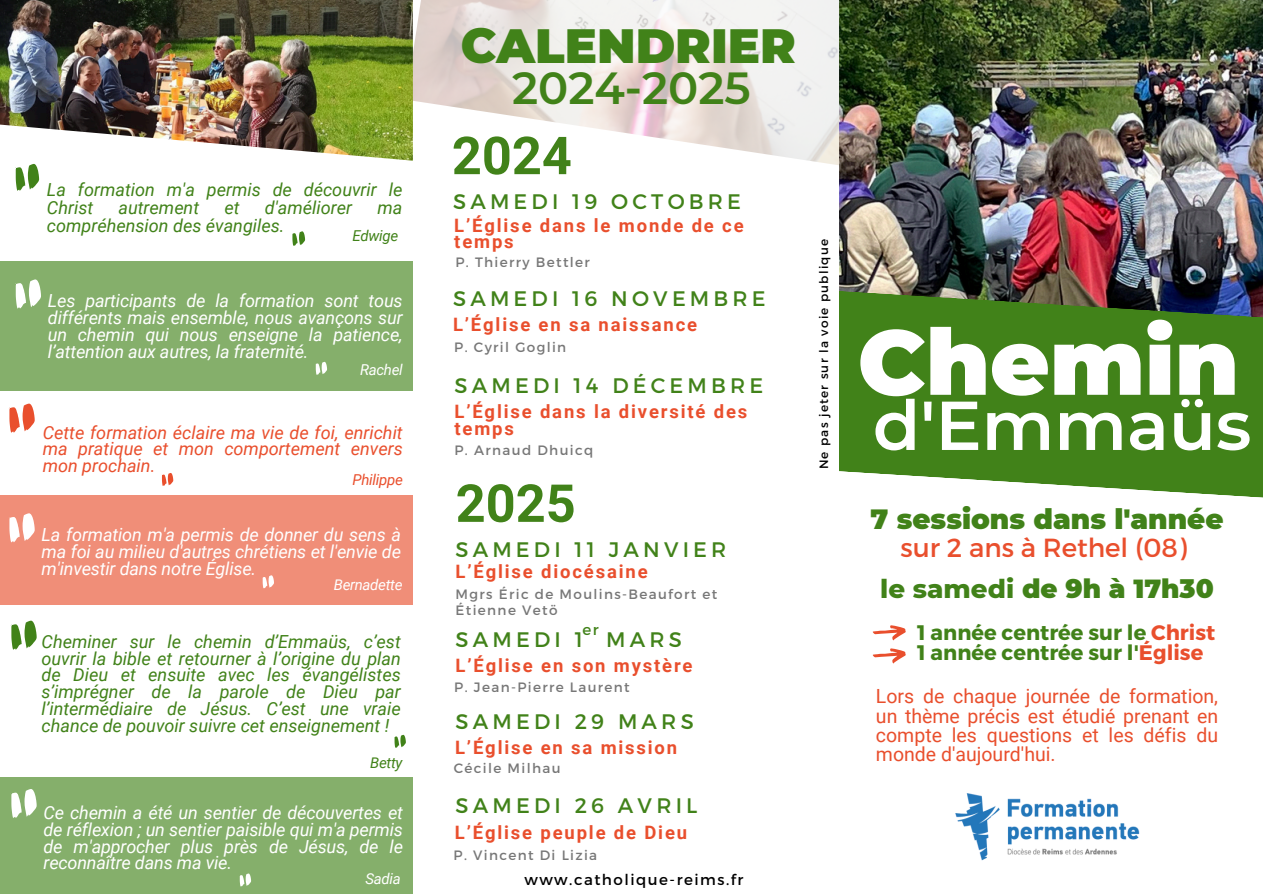
<style>
.page{position:relative;width:1263px;height:894px;background:#fff}
.page>*{position:absolute;margin:0;border:0;box-sizing:border-box;transform-origin:0 0}
.t1{font:216px "Advetime";color:#fff}
.t2{font:216px "Advetime";color:#e94f2d}
.t3{font:216px "Advetime";color:#418219}
.t4{font:199.65px "Advetime";color:#418219}
.t5{font:108px "Advetime";color:#418219}
.t6{font:96.75px "Advetime";color:#fff}
.t7{font:96.75px "Advetime";color:#418219}
.t8{font:96.75px "Advetime";color:#e94f2d}
.t9{font:900 91.5px "Montserrat";color:#fff}
.t10{font:600 69px "Montserrat";color:#fff}
.t11{font:700 52.35px "Roboto";color:#418219}
.t12{font:900 48px "Montserrat";color:#418219}
.t13{font:600 44.85px "Montserrat";color:#418219}
.t14{font:900 27.75px "Montserrat";color:#418219}
.t15{font:26.1px "Montserrat";color:#e94f2d}
.t16{font:900 26.1px "Montserrat";color:#418219}
.t17{font:21px "Montserrat";letter-spacing:.2em;color:#418219}
.t18{font:700 21px "Montserrat";color:#418219}
.t19{font:19.5px/19.2px "Roboto";color:#e94f2d;text-align:justify}
.t20{font:700 18.45px/17.1px "Roboto";letter-spacing:.1em;color:#e94f2d}
.t21{font:italic 18px/16.8px "Roboto";letter-spacing:-.01em;color:#fff;text-align:justify}
.t22{font:italic 18px/16.8px "Roboto";color:#418219}
.t23{font:italic 18px/16.8px "Roboto";color:#e94f2d;text-align:justify}
.t24{font:15px "Montserrat";letter-spacing:.1em;color:#000}
.t25{font:italic 15px "Roboto";letter-spacing:-.02em;color:#fff}
.t26{font:italic 15px "Roboto";letter-spacing:-.02em;color:#418219}
.t27{font:italic 15px "Roboto";letter-spacing:-.02em;color:#e94f2d}
.t28{font:15px "Montserrat";color:#418219}
.t29{font:13.5px/15.8px "Montserrat";letter-spacing:.1em;color:#777}
.t30{font:12px "Montserrat";letter-spacing:.1em;color:#000}
.s1{font-weight:800}
.s2{color:#e94f2d}
</style>
<div class="page">
<img style="left:955px;top:793px;width:185px;height:68px">
<img style="left:413px;top:0;width:426px;height:165px">
<img style="left:839px;top:0;width:424px;height:290px">
<svg style="left:839px;top:290px;width:424px;height:208px;background:#4d852b"></svg>
<svg style="left:872px;top:625px;width:34px;height:15px"></svg>
<svg style="left:872px;top:648px;width:34px;height:15px"></svg>
<div style="left:0;top:495px;width:413px;height:109px;background:#f08e78"></div>
<img style="left:0;top:0;width:413px;height:161px">
<div style="left:0;top:261px;width:413px;height:129px;background:#85af6b"></div>
<div style="left:0;top:777px;width:413px;height:116px;background:#85af6b"></div>
<p class="t4" style="left:6px;top:65px;width:35px">"</p>
<p class="t22" style="left:47px;top:181px;width:357px;line-height:18px">La formation m'a permis de découvrir le<br>Christ</p>
<p class="t22" style="left:119px;top:200px;width:82px">autrement</p>
<p class="t22" style="left:224px;top:200px;width:17px">et</p>
<p class="t22" style="left:265px;top:200px;width:89px">d'améliorer</p>
<p class="t22" style="left:377px;top:200px;width:26px">ma</p>
<p class="t22" style="left:47px;top:218px;width:239px">compréhension des évangiles.</p>
<p class="t26" style="left:353px;top:227px;width:47px">Edwige</p>
<p class="t5" style="left:287px;top:178px;width:20px">"</p>
<p class="t1" style="left:6px;top:172px;width:38px">"</p>
<p class="t21" style="left:48px;top:292px;width:356px">Les participants de la formation sont tous différents mais ensemble, nous avançons sur un chemin qui nous enseigne la patience, l’attention aux autres, la fraternité.</p>
<p class="t6" style="left:311px;top:314px;width:18px">"</p>
<p class="t25" style="left:360px;top:360px;width:44px">Rachel</p>
<p class="t2" style="left:-1px;top:296px;width:38px">"</p>
<p class="t23" style="left:43px;top:424px;width:362px">Cette formation éclaire ma vie de foi, enrichit ma pratique et mon comportement envers mon prochain.</p>
<p class="t8" style="left:157px;top:425px;width:18px">"</p>
<p class="t27" style="left:353px;top:470px;width:52px">Philippe</p>
<p class="t1" style="left:-1px;top:406px;width:38px">"</p>
<p class="t21" style="left:42px;top:526px;width:361px">La formation m'a permis de donner du sens à ma foi au milieu d'autres chrétiens et l'envie de m'investir dans notre Église.</p>
<p class="t6" style="left:258px;top:527px;width:18px">"</p>
<p class="t25" style="left:334px;top:576px;width:70px">Bernadette</p>
<h1 class="t3" style="left:1px;top:513px;width:38px">"</h1>
<p class="t22" style="left:42px;top:633px;width:361px;text-align:justify">Cheminer sur le chemin d’Emmaüs, c’est ouvrir la bible et retourner à l’origine du plan de Dieu et ensuite avec les évangélistes s’imprégner de la parole de Dieu par l’intermédiaire de Jésus. C’est une vraie</p>
<p class="t22" style="left:42px;top:717px;width:349px">chance de pouvoir suivre cet enseignement !</p>
<p class="t7" style="left:390px;top:686px;width:18px">"</p>
<p class="t26" style="left:370px;top:753px;width:34px">Betty</p>
<p class="t1" style="left:1px;top:681px;width:38px">"</p>
<p class="t21" style="left:44px;top:804px;width:361px">Ce chemin a été un sentier de découvertes et de réflexion ; un sentier paisible qui m'a permis de m'approcher plus près de Jésus, de le reconnaître dans ma vie.</p>
<p class="t6" style="left:235px;top:825px;width:18px">"</p>
<p class="t25" style="left:366px;top:869px;width:37px">Sadia</p>
<h4 class="t12" style="left:461px;top:17px;width:337px">CALENDRIER</h4>
<p class="t13" style="left:512px;top:60px;width:240px">2024-2025</p>
<h3 class="t11" style="left:452px;top:125px;width:122px">2024</h3>
<p class="t17" style="left:453px;top:188px;width:289px">SAMEDI 19 OCTOBRE</p>
<p class="t20" style="left:454px;top:217px;width:291px">L’Église dans le monde de ce temps</p>
<p class="t29" style="left:455px;top:253px;width:136px">P. Thierry Bettler</p>
<p class="t17" style="left:453px;top:285px;width:314px">SAMEDI 16 NOVEMBRE</p>
<p class="t20" style="left:453px;top:316px;width:246px">L’Église en sa naissance</p>
<p class="t17" style="left:454px;top:372px;width:310px">SAMEDI 14 DÉCEMBRE</p>
<p class="t29" style="left:454px;top:338px;width:113px">P. Cyril Goglin</p>
<p class="t20" style="left:454px;top:403px;width:294px">L’Église dans la diversité des temps</p>
<h6 class="t29" style="left:454px;top:441px;width:140px">P. Arnaud Dhuicq</h6>
<p class="t11" style="left:456px;top:473px;width:122px">2025</p>
<p class="t17" style="left:455px;top:535px;width:272px">SAMEDI 11 JANVIER</p>
<p class="t20" style="left:456px;top:563px;width:194px">L’Église diocésaine</p>
<p class="t29" style="left:456px;top:585px;width:263px">Mgrs Éric de Moulins-Beaufort et<br>Étienne Vetö</p>
<p class="t28" style="left:583px;top:620px;width:18px">er</p>
<p class="t17" style="left:455px;top:625px;width:228px">SAMEDI 1 MARS</p>
<p class="t20" style="left:456px;top:657px;width:238px">L’Église en son mystère</p>
<p class="t17" style="left:456px;top:707px;width:240px">SAMEDI 29 MARS</p>
<p class="t29" style="left:454px;top:679px;width:177px">P. Jean-Pierre Laurent</p>
<p class="t20" style="left:455px;top:739px;width:224px">L’Église en sa mission</p>
<p class="t29" style="left:454px;top:759px;width:108px">Cécile Milhau</p>
<p class="t17" style="left:456px;top:791px;width:243px">SAMEDI 26 AVRIL</p>
<p class="t20" style="left:455px;top:823px;width:234px">L’Église peuple de Dieu</p>
<p class="t29" style="left:454px;top:846px;width:145px">P. Vincent Di Lizia</p>
<p class="t24" style="left:524px;top:870px;width:221px">www.catholique-reims.fr</p>
<h5 class="t30" style="left:816px;top:469px;width:232px;rotate:-90deg">Ne pas jeter sur la voie publique</h5>
<p class="t9" style="left:858px;top:306px;width:383px">Chemin</p>
<p class="t10" style="left:873px;top:383px;width:380px">d'Emmaüs</p>
<p class="t14" style="left:870px;top:502px;width:355px">7 sessions dans l'année</p>
<p class="t15" style="left:900px;top:530px;width:288px">sur 2 ans à Rethel (08)</p>
<p class="t16" style="left:880px;top:572px;width:335px"><span class="s1">le samedi</span> de 9h à 17h30</p>
<h2 class="t18" style="left:917px;top:618px;width:300px">1 année centrée sur le <span class="s2">Christ</span></h2>
<p class="t18" style="left:917px;top:638px;width:288px">1 année centrée sur l'<span class="s2">Église</span></p>
<p class="t19" style="left:876px;top:687px;width:344px">Lors de chaque journée de formation, un thème précis est étudié prenant en compte les questions et les défis du monde d'aujourd'hui.</p>
</div>
